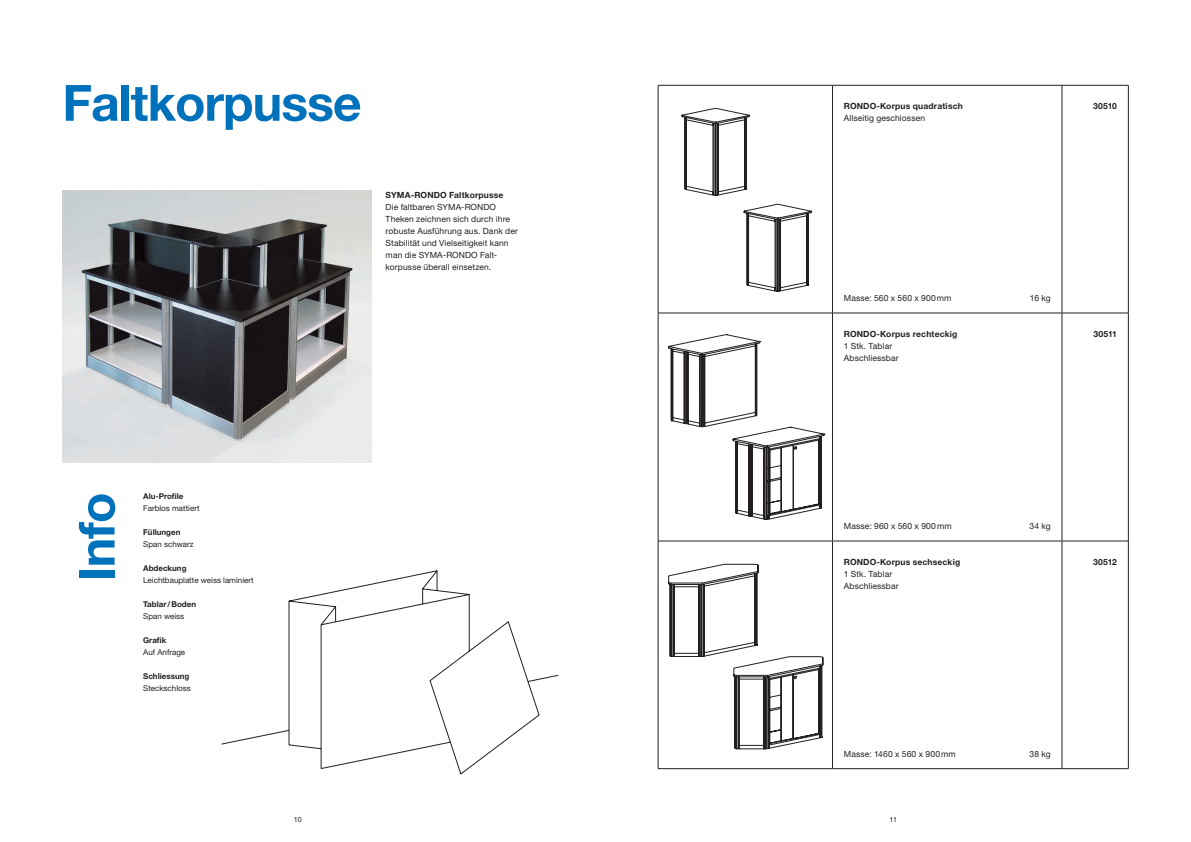
<style>
.page{position:relative;width:1191px;height:842px;background:#fff}
.page>*{position:absolute;margin:0;border:0;box-sizing:border-box;transform-origin:0 0}
.t1{font:700 50px "Helvetica Neue LT Std";letter-spacing:-.02em;color:#0072bc}
.Text{font:8.5px/12px "Helvetica Neue LT Std";letter-spacing:.01em;color:#231f20}
.Text_Tabelle{font:8.5px "Helvetica Neue LT Std";letter-spacing:.015em;color:#231f20}
.Titel_Tabelle{font:700 8.5px "Helvetica Neue LT Std";letter-spacing:.02em;color:#231f20}
.Untertitel{font:700 8.5px "Helvetica Neue LT Std";letter-spacing:.02em;color:#231f20}
.Artikelnummer{font:700 8.5px "Helvetica Neue LT Std";letter-spacing:.01em;color:#231f20}
.t2{font:8px "Helvetica Neue LT Std";color:#231f20}
.t3{font:700 8px "Helvetica Neue LT Std";color:#231f20}
.t4{font:7px "Helvetica Neue LT Std";color:#231f20}
</style>
<div class="page">
<hr style="left:658px;top:85px;width:174px;height:1px;background:#231f20">
<hr style="left:658px;top:86px;width:1px;height:227px;background:#231f20">
<hr style="left:832px;top:85px;width:230px;height:1px;background:#231f20">
<hr style="left:832px;top:86px;width:1px;height:227px;background:#231f20">
<hr style="left:1062px;top:85px;width:66px;height:1px;background:#231f20">
<hr style="left:1061px;top:86px;width:1px;height:227px;background:#231f20">
<hr style="left:1128px;top:86px;width:1px;height:227px;background:#231f20">
<hr style="left:658px;top:313px;width:174px;height:1px;background:#231f20">
<hr style="left:658px;top:313px;width:1px;height:228px;background:#231f20">
<hr style="left:832px;top:313px;width:230px;height:1px;background:#231f20">
<hr style="left:832px;top:313px;width:1px;height:228px;background:#231f20">
<hr style="left:1062px;top:313px;width:66px;height:1px;background:#231f20">
<hr style="left:1061px;top:313px;width:1px;height:228px;background:#231f20">
<hr style="left:1128px;top:313px;width:1px;height:228px;background:#231f20">
<hr style="left:658px;top:541px;width:174px;height:1px;background:#231f20">
<hr style="left:658px;top:541px;width:1px;height:227px;background:#231f20">
<hr style="left:832px;top:541px;width:230px;height:1px;background:#231f20">
<hr style="left:832px;top:541px;width:1px;height:227px;background:#231f20">
<hr style="left:1062px;top:541px;width:66px;height:1px;background:#231f20">
<hr style="left:1061px;top:541px;width:1px;height:227px;background:#231f20">
<hr style="left:1128px;top:541px;width:1px;height:227px;background:#231f20">
<hr style="left:658px;top:768px;width:174px;height:1px;background:#231f20">
<hr style="left:832px;top:768px;width:230px;height:1px;background:#231f20">
<hr style="left:1062px;top:768px;width:66px;height:1px;background:#231f20">
<img style="left:62px;top:190px;width:309px;height:272px">
<svg style="left:681px;top:108px;width:68px;height:88px"></svg>
<svg style="left:743px;top:204px;width:68px;height:88px"></svg>
<svg style="left:668px;top:334px;width:158px;height:186px"></svg>
<svg style="left:668px;top:564px;width:155px;height:185px"></svg>
<svg style="left:221px;top:570px;width:338px;height:205px"></svg>
<p class="t1" style="left:62px;top:72px;width:301px">Faltkorpusse</p>
<p class="Untertitel" style="left:386px;top:190px;width:119px">SYMA-RONDO Faltkorpusse</p>
<p class="Text" style="left:386px;top:201px;width:112px">Die faltbaren SYMA-RONDO</p>
<p class="Text" style="left:386px;top:213px;width:134px">Theken zeichnen sich durch ihre robuste Ausführung aus. Dank der<br>Stabilität und Vielseitigkeit kann</p>
<p class="Text" style="left:386px;top:249px;width:113px">man die SYMA-RONDO Falt-</p>
<p class="Text" style="left:386px;top:261px;width:107px">korpusse überall einsetzen.</p>
<p class="Titel_Tabelle" style="left:844px;top:101px;width:120px">RONDO-Korpus quadratisch</p>
<p class="Text_Tabelle" style="left:844px;top:113px;width:83px">Allseitig geschlossen</p>
<p class="Artikelnummer" style="left:1093px;top:101px;width:25px">30510</p>
<p class="Text_Tabelle" style="left:844px;top:293px;width:109px">Masse: 560 x 560 x 900mm</p>
<p class="Text_Tabelle" style="left:1030px;top:293px;width:22px">16 kg</p>
<p class="Titel_Tabelle" style="left:844px;top:329px;width:115px">RONDO-Korpus rechteckig</p>
<p class="Text_Tabelle" style="left:844px;top:341px;width:50px">1 Stk. Tablar</p>
<p class="Text_Tabelle" style="left:844px;top:353px;width:56px">Abschliessbar</p>
<p class="Artikelnummer" style="left:1093px;top:329px;width:25px">30511</p>
<p class="t1" style="left:66px;top:581px;width:90px;rotate:-90deg">Info</p>
<p class="t3" style="left:143px;top:491px;width:42px">Alu-Profile</p>
<p class="t2" style="left:143px;top:504px;width:58px">Farblos mattiert</p>
<p class="t3" style="left:143px;top:527px;width:39px">Füllungen</p>
<p class="t2" style="left:143px;top:540px;width:52px">Span schwarz</p>
<p class="t3" style="left:143px;top:563px;width:45px">Abdeckung</p>
<p class="t2" style="left:143px;top:576px;width:112px">Leichtbauplatte weiss laminiert</p>
<p class="t3" style="left:143px;top:599px;width:54px">Tablar/Boden</p>
<p class="t2" style="left:143px;top:612px;width:43px">Span weiss</p>
<p class="t3" style="left:143px;top:635px;width:25px">Grafik</p>
<p class="t2" style="left:143px;top:648px;width:44px">Auf Anfrage</p>
<p class="t3" style="left:143px;top:671px;width:48px">Schliessung</p>
<p class="t2" style="left:143px;top:684px;width:49px">Steckschloss</p>
<p class="Text_Tabelle" style="left:844px;top:521px;width:109px">Masse: 960 x 560 x 900mm</p>
<p class="Text_Tabelle" style="left:1029px;top:521px;width:23px">34 kg</p>
<p class="Titel_Tabelle" style="left:844px;top:557px;width:118px">RONDO-Korpus sechseckig</p>
<p class="Text_Tabelle" style="left:844px;top:569px;width:50px">1 Stk. Tablar</p>
<p class="Text_Tabelle" style="left:844px;top:581px;width:56px">Abschliessbar</p>
<p class="Text_Tabelle" style="left:844px;top:749px;width:113px">Masse: 1460 x 560 x 900mm</p>
<p class="Text_Tabelle" style="left:1029px;top:749px;width:23px">38 kg</p>
<p class="t4" style="left:294px;top:816px;width:9px">10</p>
<p class="t4" style="left:889px;top:816px;width:9px">11</p>
<p class="Artikelnummer" style="left:1093px;top:557px;width:25px">30512</p>
</div>
